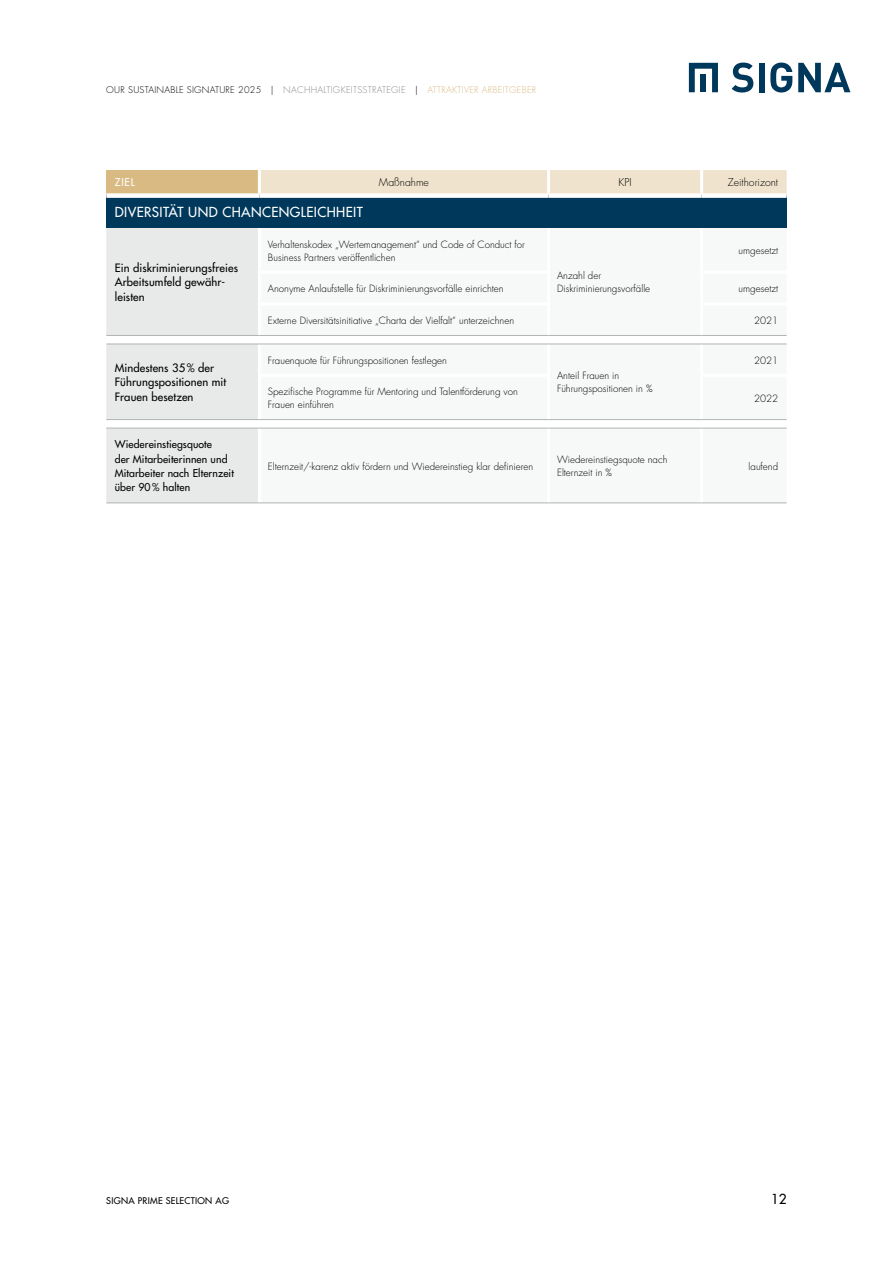
<style>
.page{position:relative;width:893px;height:1263px;background:#fff}
.page>*{position:absolute;margin:0;border:0;box-sizing:border-box;transform-origin:0 0}
.t1{font:500 13.5px "Futura Std";letter-spacing:.03em;color:#fff}
.t2{font:500 13.5px "Futura Std";color:#000}
.t3{font:500 11.25px/14.2px "Futura Std";letter-spacing:.01em;color:#000}
.t4{font:500 10.5px/14.2px "Futura Std";letter-spacing:.01em;color:#000}
.t5{font:300 10.5px "Futura Std";color:#000}
.t6{font:500 10.5px "Futura Std";color:#fff}
.t7{font:300 9.75px/12.8px "Futura Std";color:#000}
.t8{font:300 9px "Futura Std";letter-spacing:.03em;color:#000}
.t9{font:500 9px "Futura Std";letter-spacing:.03em;color:#000}
.s1{color:#878988}
.s2{color:#d9ba82}
</style>
<div class="page">
<svg style="left:798px;top:63px;width:52px;height:29px"></svg>
<svg style="left:770px;top:63px;width:22px;height:30px"></svg>
<div style="left:759px;top:63px;width:6px;height:29px;background:#00385b"></div>
<svg style="left:732px;top:63px;width:21px;height:30px"></svg>
<svg style="left:689px;top:63px;width:29px;height:29px"></svg>
<div style="left:106px;top:170px;width:153px;height:26px;background:#d9ba82"></div>
<div style="left:261px;top:170px;width:526px;height:23px;background:#f0e3cd"></div>
<div style="left:106px;top:196px;width:681px;height:32px;background:#00385b"></div>
<svg style="left:261px;top:343px;width:526px;height:85px"></svg>
<hr style="left:258px;top:170px;width:3px;height:23px;background:#fff">
<hr style="left:547px;top:170px;width:3px;height:23px;background:#fff">
<hr style="left:700px;top:170px;width:3px;height:23px;background:#fff">
<svg style="left:106px;top:228px;width:155px;height:275px;background:#e9eaea"></svg>
<hr style="left:258px;top:428px;width:3px;height:75px;background:#fff">
<hr style="left:547px;top:344px;width:3px;height:30px;background:#fff">
<hr style="left:547px;top:377px;width:3px;height:42px;background:#fff">
<svg style="left:547px;top:420px;width:3px;height:8px"></svg>
<hr style="left:700px;top:344px;width:3px;height:30px;background:#fff">
<hr style="left:700px;top:377px;width:3px;height:42px;background:#fff">
<svg style="left:700px;top:420px;width:3px;height:8px"></svg>
<hr style="left:258px;top:271px;width:292px;height:3px;background:#fff">
<hr style="left:258px;top:302px;width:292px;height:3px;background:#fff">
<hr style="left:258px;top:374px;width:292px;height:3px;background:#fff">
<hr style="left:700px;top:374px;width:87px;height:3px;background:#fff">
<hr style="left:106px;top:503px;width:153px;height:1px;background:#b1b4b4">
<hr style="left:259px;top:503px;width:290px;height:1px;background:#b1b4b4">
<hr style="left:549px;top:503px;width:153px;height:1px;background:#b1b4b4">
<hr style="left:702px;top:503px;width:85px;height:1px;background:#b1b4b4">
<hr style="left:106px;top:335px;width:153px;height:1px;background:#b1b4b4">
<hr style="left:259px;top:335px;width:290px;height:1px;background:#b1b4b4">
<hr style="left:549px;top:335px;width:153px;height:1px;background:#b1b4b4">
<hr style="left:702px;top:335px;width:85px;height:1px;background:#b1b4b4">
<hr style="left:106px;top:344px;width:153px;height:1px;background:#b1b4b4">
<hr style="left:259px;top:344px;width:290px;height:1px;background:#b1b4b4">
<hr style="left:549px;top:344px;width:153px;height:1px;background:#b1b4b4">
<hr style="left:702px;top:344px;width:85px;height:1px;background:#b1b4b4">
<hr style="left:106px;top:419px;width:153px;height:1px;background:#b1b4b4">
<hr style="left:259px;top:419px;width:290px;height:1px;background:#b1b4b4">
<hr style="left:549px;top:419px;width:153px;height:1px;background:#b1b4b4">
<hr style="left:702px;top:419px;width:85px;height:1px;background:#b1b4b4">
<hr style="left:106px;top:428px;width:153px;height:1px;background:#b1b4b4">
<hr style="left:259px;top:428px;width:290px;height:1px;background:#b1b4b4">
<hr style="left:549px;top:428px;width:153px;height:1px;background:#b1b4b4">
<hr style="left:702px;top:428px;width:85px;height:1px;background:#b1b4b4">
<div style="left:106px;top:193px;width:153px;height:5px;background:#fff"></div>
<div style="left:259px;top:193px;width:290px;height:5px;background:#fff"></div>
<div style="left:549px;top:193px;width:153px;height:5px;background:#fff"></div>
<div style="left:702px;top:193px;width:85px;height:5px;background:#fff"></div>
<p class="t8" style="left:106px;top:84px;width:432px">OUR SUSTAINABLE SIGNATURE 2025 | <span class="s1">NACHHALTIGKEITSSTRATEGIE</span> | <span class="s2">ATTRAKTIVER ARBEITGEBER</span></p>
<p class="t6" style="left:115px;top:176px;width:21px">ZIEL</p>
<p class="t5" style="left:379px;top:176px;width:52px">Maßnahme</p>
<p class="t5" style="left:618px;top:176px;width:15px">KPI</p>
<p class="t5" style="left:728px;top:176px;width:52px">Zeithorizont</p>
<h1 class="t1" style="left:115px;top:204px;width:250px">DIVERSITÄT UND CHANCENGLEICHHEIT</h1>
<p class="t3" style="left:115px;top:261px;width:125px">Ein diskriminierungsfreies<br>Arbeitsumfeld gewähr&shy;leisten</p>
<p class="t3" style="left:115px;top:361px;width:113px">Mindestens 35 % der<br>Führungspositionen mit<br>Frauen besetzen</p>
<p class="t4" style="left:115px;top:437px;width:121px">Wiedereinstiegsquote<br>der Mitarbeiterinnen und<br>Mitarbeiter nach Elternzeit über 90 % halten</p>
<p class="t7" style="left:268px;top:238px;width:259px">Verhaltenskodex „Wertemanagement“ und Code of Conduct for<br>Business Partners veröffentlichen</p>
<p class="t7" style="left:739px;top:244px;width:41px">umgesetzt</p>
<p class="t7" style="left:557px;top:270px;width:95px">Anzahl der<br>Diskriminierungsvorfälle</p>
<p class="t7" style="left:268px;top:282px;width:237px">Anonyme Anlaufstelle für Diskriminierungsvorfälle einrichten</p>
<p class="t7" style="left:739px;top:282px;width:41px">umgesetzt</p>
<p class="t7" style="left:268px;top:314px;width:248px">Externe Diversitätsinitiative „Charta der Vielfalt“ unterzeichnen</p>
<p class="t7" style="left:754px;top:314px;width:26px">2021</p>
<p class="t7" style="left:268px;top:354px;width:181px">Frauenquote für Führungspositionen festlegen</p>
<p class="t7" style="left:754px;top:354px;width:26px">2021</p>
<p class="t7" style="left:557px;top:370px;width:97px">Anteil Frauen in<br>Führungspositionen in %</p>
<p class="t7" style="left:268px;top:385px;width:251px">Spezifische Programme für Mentoring und Talentförderung von<br>Frauen einführen</p>
<p class="t7" style="left:754px;top:392px;width:26px">2022</p>
<p class="t7" style="left:268px;top:460px;width:267px">Elternzeit/-karenz aktiv fördern und Wiedereinstieg klar definieren</p>
<p class="t7" style="left:557px;top:453px;width:112px">Wiedereinstiegsquote nach<br>Elternzeit in %</p>
<p class="t7" style="left:749px;top:460px;width:31px">laufend</p>
<p class="t9" style="left:106px;top:1195px;width:124px">SIGNA PRIME SELECTION AG</p>
<h1 class="t2" style="left:771px;top:1191px;width:17px">12</h1>
</div>
